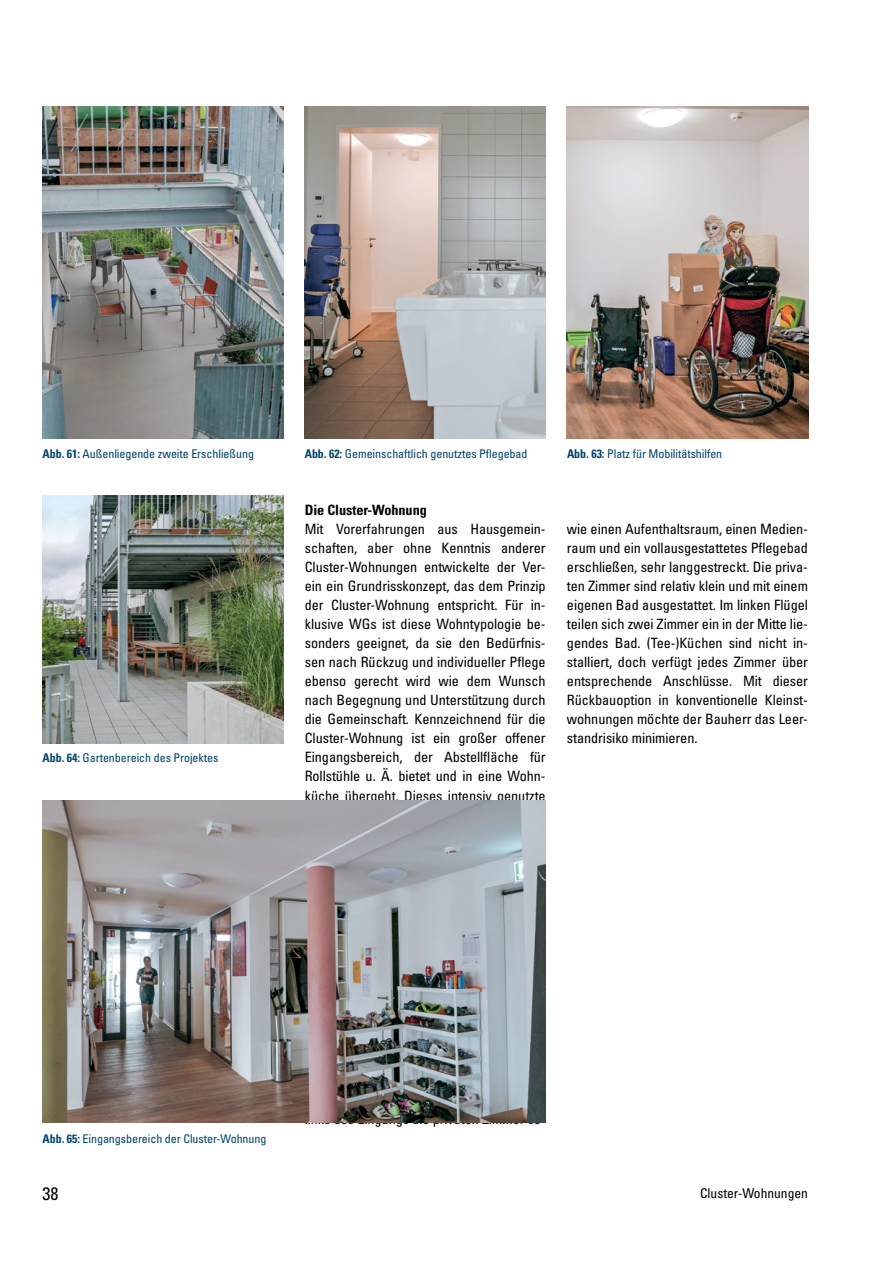
<style>
.page{position:relative;width:893px;height:1263px;background:#fff}
.page>*{position:absolute;margin:0;border:0;box-sizing:border-box;transform-origin:0 0}
.t1{font:condensed 18px "Univers LT Pro";color:#000}
.t2{font:condensed 14.25px/19px "Univers LT Pro";letter-spacing:-.005em;color:#000;text-align:justify}
.t3{font:700 condensed 14.25px "Univers LT Pro";letter-spacing:-.005em;color:#000}
.t4{font:condensed 13.5px "Univers LT Pro";color:#000}
.t5{font:condensed 12px "Univers LT Pro";letter-spacing:-.005em;color:#00446a}
.s1{font-weight:700}
</style>
<div class="page">
<hr style="left:892px;top:0;width:1px;height:438px;background:#808285">
<img style="left:567px;top:106px;width:241px;height:332px">
<img style="left:43px;top:800px;width:503px;height:323px">
<img style="left:43px;top:496px;width:241px;height:247px">
<img style="left:43px;top:106px;width:241px;height:332px">
<img style="left:305px;top:106px;width:241px;height:332px">
<p class="t5" style="left:43px;top:446px;width:213px"><span class="s1">Abb. 61:</span> Außenliegende zweite Erschließung</p>
<p class="t5" style="left:305px;top:446px;width:224px"><span class="s1">Abb. 62:</span> Gemeinschaftlich genutztes Pflegebad</p>
<p class="t5" style="left:43px;top:750px;width:177px"><span class="s1">Abb. 64:</span> Gartenbereich des Projektes</p>
<h4 class="t3" style="left:305px;top:501px;width:124px">Die Cluster-Wohnung</h4>
<p class="t2" style="left:305px;top:519px;width:242px">Mit Vorerfahrungen aus Hausgemein&shy;schaften, aber ohne Kenntnis anderer Cluster-Wohnungen entwickelte der Ver&shy;ein ein Grundrisskonzept, das dem Prinzip der Cluster-Wohnung entspricht. Für in&shy;klusive WGs ist diese Wohntypologie be&shy;sonders geeignet, da sie den Bedürfnis&shy;sen nach Rückzug und individueller Pflege ebenso gerecht wird wie dem Wunsch nach Begegnung und Unterstützung durch die Gemeinschaft. Kennzeichnend für die Cluster-Wohnung ist ein großer offener Eingangsbereich, der Abstellfläche für Rollstühle u. Ä. bietet und in eine Wohn&shy;küche übergeht. Dieses intensiv genutzte</p>
<p class="t5" style="left:567px;top:446px;width:157px"><span class="s1">Abb. 63:</span> Platz für Mobilitätshilfen</p>
<p class="t2" style="left:567px;top:519px;width:242px">wie einen Aufenthaltsraum, einen Medien&shy;raum und ein vollausgestattetes Pflegebad erschließen, sehr langgestreckt. Die priva&shy;ten Zimmer sind relativ klein und mit einem eigenen Bad ausgestattet. Im linken Flügel teilen sich zwei Zimmer ein in der Mitte lie&shy;gendes Bad. (Tee-)Küchen sind nicht in&shy;stalliert, doch verfügt jedes Zimmer über entsprechende Anschlüsse. Mit dieser Rückbauoption in konventionelle Kleinst&shy;wohnungen möchte der Bauherr das Leer&shy;standrisiko minimieren.</p>
<p class="t5" style="left:43px;top:1131px;width:225px"><span class="s1">Abb. 65:</span> Eingangsbereich der Cluster-Wohnung</p>
<p class="t2" style="left:305px;top:1109px;width:242px">links des Eingangs die privaten Zimmer so-</p>
<p class="t1" style="left:43px;top:1182px;width:17px">38</p>
<p class="t4" style="left:700px;top:1185px;width:109px">Cluster-Wohnungen</p>
</div>
